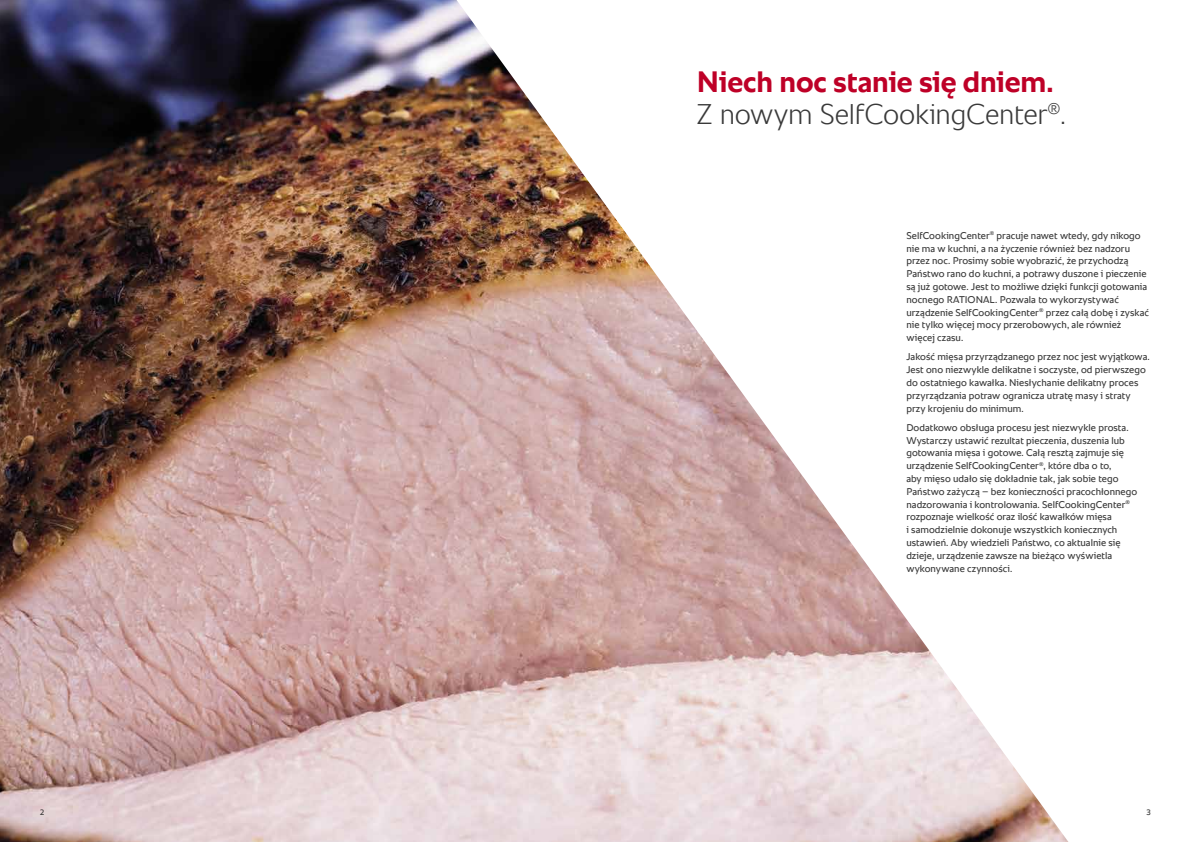
<style>
.page{position:relative;width:1191px;height:842px;background:#fff}
.page>*{position:absolute;margin:0;border:0;box-sizing:border-box;transform-origin:0 0}
.t1{font:700 30px "RATIONAL Sans TT";letter-spacing:-.005em;color:#be0027}
.t2{font:300 29px "RATIONAL Sans TT";letter-spacing:-.01em;color:#393939}
.t3{font:10px/12.8px "RATIONAL Sans TT";letter-spacing:.005em;color:#393939}
.t4{font:8px "RATIONAL Sans TT";color:#393939}
</style>
<div class="page">
<img style="left:0;top:0;width:1068px;height:842px">
<p class="t4" style="left:40px;top:806px;width:6px">2</p>
<h1 class="t1" style="left:697px;top:60px;width:358px">Niech noc stanie się dniem.</h1>
<h2 class="t2" style="left:697px;top:93px;width:370px">Z nowym SelfCookingCenter<sup>®</sup>.</h2>
<p class="t3" style="left:906px;top:229px;width:244px">SelfCookingCenter<sup>®</sup> pracuje nawet wtedy, gdy nikogo nie ma w kuchni, a na życzenie również bez nadzoru przez noc. Prosimy sobie wyobrazić, że przychodzą Państwo rano do kuchni, a potrawy duszone i pieczenie są już gotowe. Jest to możliwe dzięki funkcji gotowania nocnego RATIONAL. Pozwala to wykorzystywać urządzenie SelfCookingCenter<sup>®</sup> przez całą dobę i zyskać nie tylko więcej mocy przerobowych, ale również więcej czasu.</p>
<p class="t3" style="left:906px;top:351px;width:245px">Jakość mięsa przyrządzanego przez noc jest wyjątkowa.<br>Jest ono niezwykle delikatne i soczyste, od pierwszego do ostatniego kawałka. Niesłychanie delikatny proces przyrządzania potraw ogranicza utratę masy i straty przy krojeniu do minimum.</p>
<p class="t3" style="left:906px;top:421px;width:232px">Dodatkowo obsługa procesu jest niezwykle prosta.<br>Wystarczy ustawić rezultat pieczenia, duszenia lub gotowania mięsa i gotowe. Całą resztą zajmuje się urządzenie SelfCookingCenter<sup>®</sup>, które dba o to,<br>aby mięso udało się dokładnie tak, jak sobie tego Państwo zażyczą – bez konieczności pracochłonnego nadzorowania i kontrolowania. SelfCookingCenter<sup>® </sup>rozpoznaje wielkość oraz ilość kawałków mięsa<br>i samodzielnie dokonuje wszystkich koniecznych ustawień. Aby wiedzieli Państwo, co aktualnie się dzieje, urządzenie zawsze na bieżąco wyświetla wykonywane czynności.</p>
<p class="t4" style="left:1146px;top:806px;width:6px">3</p>
</div>
